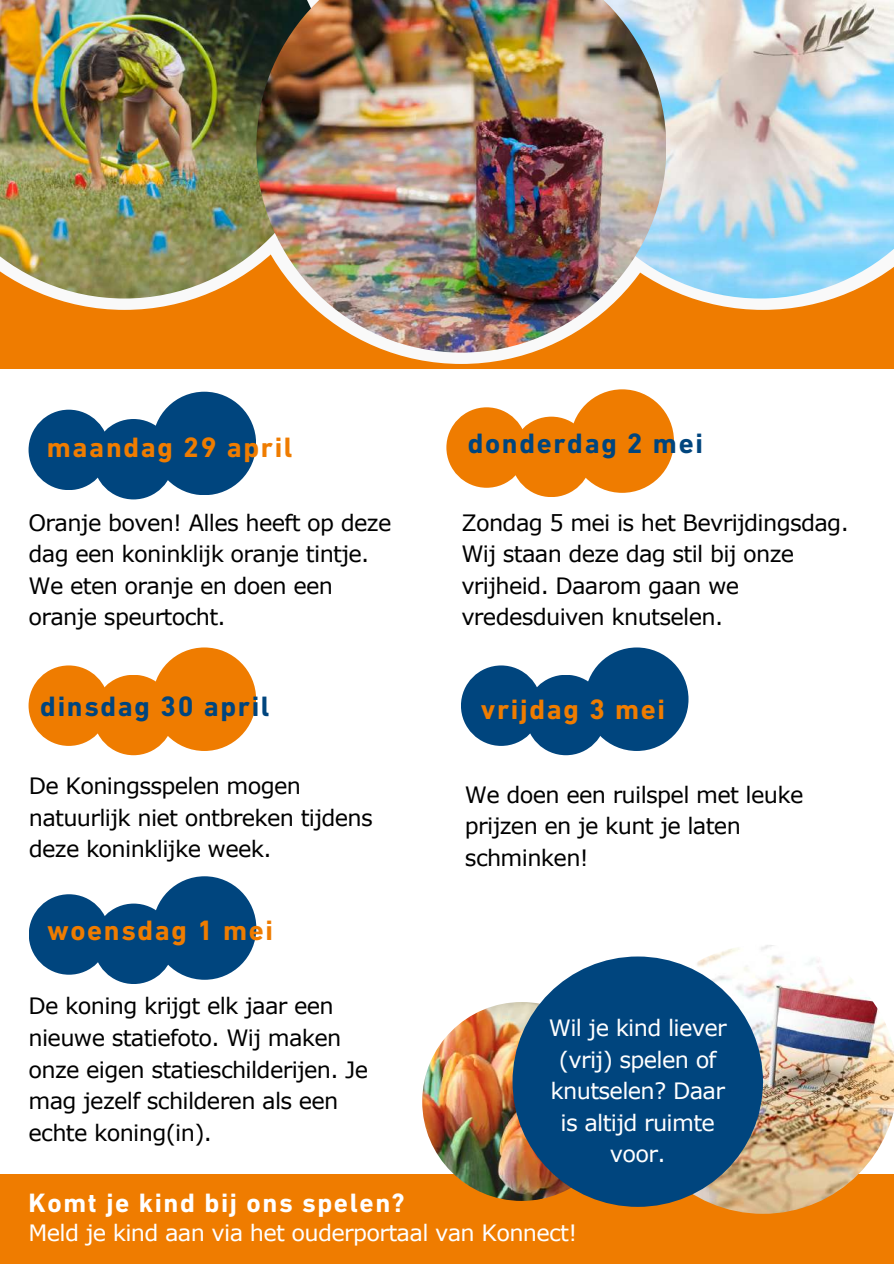
<style>
.page{position:relative;width:894px;height:1264px;background:#fff}
.page>*{position:absolute;margin:0;border:0;box-sizing:border-box;transform-origin:0 0}
.t1{font:700 28.5px "DIN Next W1 G";letter-spacing:.06em;color:#ef7c00}
.t2{font:700 28.5px "DIN Next W1 G";letter-spacing:.06em;color:#00457e}
.t3{font:700 27px "DIN Next W1 G";letter-spacing:.06em;color:#fff}
.t4{font:22.5px/31.5px "Verdana";letter-spacing:-.03em;color:#000}
.t5{font:22.5px/31.5px "Verdana";letter-spacing:-.03em;color:#fff;text-align:center}
</style>
<div class="page">
<div style="left:0;top:0;width:893px;height:401px;background:#ef7c00"></div>
<svg style="left:390px;top:352px;width:143px;height:12px;fill:#f9f9f9"></svg>
<svg style="left:691px;top:298px;width:144px;height:12px;fill:#f9f9f9"></svg>
<svg style="left:53px;top:298px;width:143px;height:12px;fill:#f9f9f9"></svg>
<img style="left:665px;top:0;width:228px;height:298px">
<img style="left:0;top:0;width:256px;height:298px">
<img style="left:256px;top:0;width:409px;height:352px">
<div style="left:0;top:369px;width:893px;height:831px;background:#fff"></div>
<div style="left:0;top:1174px;width:893px;height:89px;background:#ef7c00"></div>
<img style="left:422px;top:1002px;width:199px;height:198px;border-radius:50%">
<img style="left:628px;top:945px;width:265px;height:268px">
<div style="left:512px;top:956px;width:250px;height:250px;background:#00457e;border-radius:50%"></div>
<div style="left:29px;top:409px;width:80px;height:81px;background:#00457e;border-radius:50%"></div>
<div style="left:93px;top:419px;width:81px;height:80px;background:#00457e;border-radius:50%"></div>
<div style="left:152px;top:392px;width:104px;height:103px;background:#00457e;border-radius:50%"></div>
<div style="left:461px;top:665px;width:80px;height:81px;background:#00457e;border-radius:50%"></div>
<div style="left:525px;top:674px;width:81px;height:81px;background:#00457e;border-radius:50%"></div>
<div style="left:584px;top:647px;width:104px;height:104px;background:#00457e;border-radius:50%"></div>
<div style="left:29px;top:894px;width:80px;height:80px;background:#00457e;border-radius:50%"></div>
<div style="left:93px;top:903px;width:81px;height:81px;background:#00457e;border-radius:50%"></div>
<div style="left:153px;top:876px;width:103px;height:103px;background:#00457e;border-radius:50%"></div>
<div style="left:29px;top:665px;width:80px;height:81px;background:#ef7c00;border-radius:50%"></div>
<div style="left:93px;top:674px;width:81px;height:81px;background:#ef7c00;border-radius:50%"></div>
<div style="left:152px;top:647px;width:104px;height:104px;background:#ef7c00;border-radius:50%"></div>
<div style="left:446px;top:407px;width:80px;height:81px;background:#ef7c00;border-radius:50%"></div>
<div style="left:511px;top:416px;width:80px;height:81px;background:#ef7c00;border-radius:50%"></div>
<div style="left:570px;top:389px;width:103px;height:104px;background:#ef7c00;border-radius:50%"></div>
<p class="t1" style="left:47px;top:436px;width:247px">maandag 29 april</p>
<p class="t2" style="left:467px;top:431px;width:237px">donderdag 2 mei</p>
<p class="t4" style="left:29px;top:506px;width:364px">Oranje boven! Alles heeft op deze dag een koninklijk oranje tintje.<br>We eten oranje en doen een oranje speurtocht.</p>
<p class="t4" style="left:461px;top:506px;width:389px">Zondag 5 mei is het Bevrijdingsdag.<br>Wij staan deze dag stil bij onze vrijheid. Daarom gaan we vredesduiven knutselen.</p>
<p class="t2" style="left:40px;top:694px;width:231px">dinsdag 30 april</p>
<p class="t4" style="left:29px;top:769px;width:345px">De Koningsspelen mogen natuurlijk niet ontbreken tijdens deze koninklijke week.</p>
<p class="t1" style="left:47px;top:918px;width:228px">woensdag 1 mei</p>
<p class="t4" style="left:29px;top:989px;width:341px">De koning krijgt elk jaar een nieuwe statiefoto. Wij maken onze eigen statieschilderijen. Je mag jezelf schilderen als een echte koning(in).</p>
<p class="t1" style="left:481px;top:697px;width:186px">vrijdag 3 mei</p>
<p class="t4" style="left:465px;top:778px;width:340px">We doen een ruilspel met leuke prijzen en je kunt je laten schminken!</p>
<p class="t5" style="left:548px;top:1011px;width:179px">Wil je kind liever (vrij) spelen of knutselen? Daar is altijd ruimte voor.</p>
<p class="t3" style="left:29px;top:1191px;width:377px">Komt je kind bij ons spelen?</p>
<p class="t5" style="left:29px;top:1216px;width:550px">Meld je kind aan via het ouderportaal van Konnect!</p>
</div>
